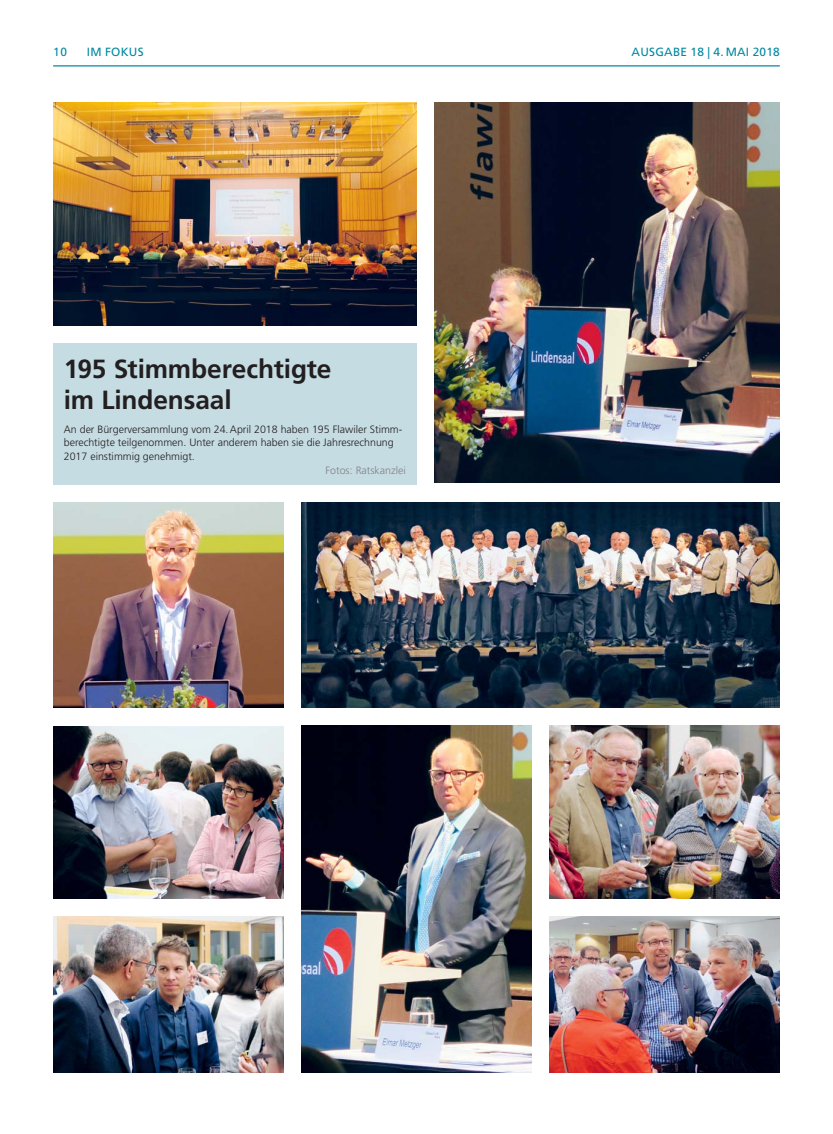
<style>
.page{position:relative;width:833px;height:1134px;background:#fff}
.page>*{position:absolute;margin:0;border:0;box-sizing:border-box;transform-origin:0 0}
.t1{font:700 26.25px/31.2px "Frutiger LT Std";letter-spacing:-.005em;color:#231f20}
.t2{font:11.88px "Frutiger LT Std";letter-spacing:.02em;color:#0089a1}
.t3{font:300 10.62px/13.8px "Frutiger LT Std";color:#231f20}
.t4{font:300 10.62px "Frutiger LT Std";color:#808285}
</style>
<div class="page">
<div style="left:53px;top:343px;width:363px;height:142px;background:#c6dce3"></div>
<hr style="left:53px;top:65px;width:727px;height:1px;background:#0089a1">
<img style="left:301px;top:502px;width:479px;height:206px">
<img style="left:301px;top:725px;width:230px;height:347px">
<img style="left:53px;top:103px;width:363px;height:223px">
<img style="left:53px;top:502px;width:230px;height:206px">
<img style="left:549px;top:917px;width:231px;height:155px">
<img style="left:53px;top:726px;width:230px;height:172px">
<img style="left:549px;top:725px;width:231px;height:173px">
<img style="left:53px;top:917px;width:230px;height:155px">
<img style="left:434px;top:103px;width:346px;height:380px">
<p class="t2" style="left:53px;top:46px;width:15px">10</p>
<p class="t2" style="left:87px;top:46px;width:58px">IM FOKUS</p>
<p class="t2" style="left:631px;top:46px;width:150px">AUSGABE 18 | 4. MAI 2018</p>
<h1 class="t1" style="left:64px;top:354px;width:269px">195 Stimmberechtigte im Lindensaal</h1>
<p class="t3" style="left:64px;top:423px;width:340px">An der Bürgerversammlung vom 24. April 2018 haben 195 Flawiler Stimm&shy;berechtigte teilgenommen. Unter anderem haben sie die Jahresrechnung<br>2017 einstimmig genehmigt.</p>
<p class="t4" style="left:325px;top:465px;width:82px">Fotos: Ratskanzlei</p>
</div>
